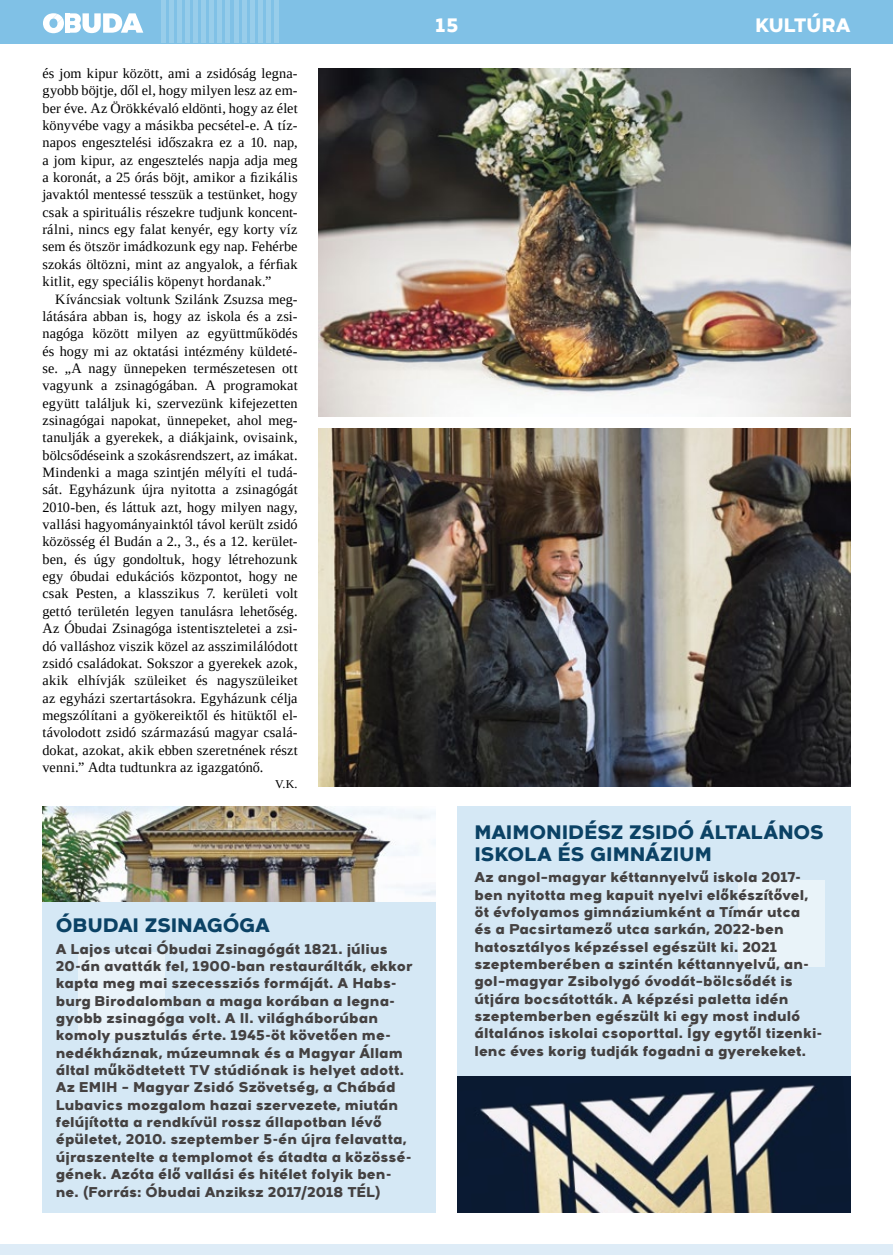
<style>
.page{position:relative;width:893px;height:1255px;background:#fff}
.page>*{position:absolute;margin:0;border:0;box-sizing:border-box;transform-origin:0 0}
.t1{font:800 19.5px/21.8px "Arkibal Display";letter-spacing:-.01em;color:#0b4265}
.t2{font:800 19.5px "Arkibal Display";letter-spacing:-.015em;color:#fff}
.t3{font:14.25px/17.4px "Liberation Serif";letter-spacing:.01em;color:#000;text-align:justify}
.t4{font:800 14.25px/17.4px "Arkibal";letter-spacing:.005em;color:#444141}
.t5{font:12px "Liberation Serif";color:#000}
</style>
<div class="page">
<div style="left:0;top:0;width:893px;height:43px;background:#80c1e6"></div>
<div style="left:1px;top:1244px;width:892px;height:10px;background:#deecf7"></div>
<svg style="left:43px;top:13px;width:100px;height:20px"></svg>
<div style="left:65px;top:13px;width:5px;height:20px;background:#fff"></div>
<hr style="left:161px;top:0;width:4px;height:43px;background:#98cdea">
<div style="left:169px;top:0;width:5px;height:43px;background:#98cdea"></div>
<div style="left:177px;top:0;width:5px;height:43px;background:#98cdea"></div>
<div style="left:185px;top:0;width:5px;height:43px;background:#98cdea"></div>
<hr style="left:194px;top:0;width:4px;height:43px;background:#98cdea">
<hr style="left:202px;top:0;width:4px;height:43px;background:#98cdea">
<hr style="left:210px;top:0;width:4px;height:43px;background:#98cdea">
<hr style="left:218px;top:0;width:4px;height:43px;background:#98cdea">
<hr style="left:226px;top:0;width:4px;height:43px;background:#98cdea">
<hr style="left:234px;top:0;width:4px;height:43px;background:#98cdea">
<hr style="left:242px;top:0;width:4px;height:43px;background:#98cdea">
<hr style="left:250px;top:0;width:4px;height:43px;background:#98cdea">
<hr style="left:258px;top:0;width:4px;height:43px;background:#98cdea">
<hr style="left:266px;top:0;width:4px;height:43px;background:#98cdea">
<div style="left:274px;top:0;width:5px;height:43px;background:#98cdea"></div>
<img style="left:319px;top:68px;width:531px;height:349px">
<img style="left:319px;top:428px;width:531px;height:358px">
<div style="left:43px;top:806px;width:393px;height:406px;background:#d5e8f5"></div>
<div style="left:78px;top:952px;width:86px;height:86px;background:#e9f3f9"></div>
<div style="left:457px;top:806px;width:393px;height:405px;background:#d5e8f5"></div>
<div style="left:738px;top:880px;width:86px;height:86px;background:#e9f3f9"></div>
<img style="left:43px;top:806px;width:393px;height:95px">
<img style="left:457px;top:1076px;width:393px;height:136px">
<p class="t3" style="left:42px;top:64px;width:257px">és jom kipur között, ami a zsidóság legna&shy;gyobb böjtje, dől el, hogy milyen lesz az em&shy;ber éve. Az Örökkévaló eldönti, hogy az élet könyvébe vagy a másikba pecsétel-e. A tíz&shy;napos engesztelési időszakra ez a 10. nap, a jom kipur, az engesztelés napja adja meg a koronát, a 25 órás böjt, amikor a fizikális javaktól mentessé tesszük a testünket, hogy csak a spirituális részekre tudjunk koncent&shy;rálni, nincs egy falat kenyér, egy korty víz sem és ötször imádkozunk egy nap. Fehérbe szokás öltözni, mint az angyalok, a férfiak kitlit, egy speciális köpenyt hordanak.”</p>
<p class="t3" style="left:42px;top:290px;width:257px;text-indent:13px">Kíváncsiak voltunk Szilánk Zsuzsa meg&shy;látására abban is, hogy az iskola és a zsi&shy;nagóga között milyen az együttműködés és hogy mi az oktatási intézmény küldeté&shy;se. „A nagy ünnepeken természetesen ott vagyunk a zsinagógában. A programokat együtt találjuk ki, szervezünk kifejezetten zsinagógai napokat, ünnepeket, ahol meg&shy;tanulják a gyerekek, a diákjaink, ovisaink, bölcsődéseink a szokásrendszert, az imákat.<br>Mindenki a maga szintjén mélyíti el tudá&shy;sát. Egyházunk újra nyitotta a zsinagógát 2010-ben, és láttuk azt, hogy milyen nagy, vallási hagyományainktól távol került zsidó közösség él Budán a 2., 3., és a 12. kerület&shy;ben, és úgy gondoltuk, hogy létrehozunk egy óbudai edukációs központot, hogy ne csak Pesten, a klasszikus 7. kerületi volt gettó területén legyen tanulásra lehetőség.<br>Az Óbudai Zsinagóga istentiszteletei a zsi&shy;dó valláshoz viszik közel az asszimilálódott zsidó családokat. Sokszor a gyerekek azok, akik elhívják szüleiket és nagyszüleiket az egyházi szertartásokra. Egyházunk célja megszólítani a gyökereiktől és hitüktől el&shy;távolodott zsidó származású magyar csalá&shy;dokat, azokat, akik ebben szeretnének részt venni.” Adta tudtunkra az igazgatónő.</p>
<p class="t5" style="left:275px;top:776px;width:24px">V.K.</p>
<h1 class="t1" style="left:56px;top:913px;width:216px">ÓBUDAI ZSINAGÓGA</h1>
<p class="t4" style="left:56px;top:939px;width:358px">A Lajos utcai Óbudai Zsinagógát 1821. július 20-án avatták fel, 1900-ban restaurálták, ekkor kapta meg mai szecessziós formáját. A Habs&shy;burg Birodalomban a maga korában a legna&shy;gyobb zsinagóga volt. A II. világháborúban komoly pusztulás érte. 1945-öt követően me&shy;nedékháznak, múzeumnak és a Magyar Állam által működtetett TV stúdiónak is helyet adott.<br>Az EMIH – Magyar Zsidó Szövetség, a Chábád Lubavics mozgalom hazai szervezete, miután felújította a rendkívül rossz állapotban lévő épületet, 2010. szeptember 5-én újra felavatta, újraszentelte a templomot és átadta a közössé&shy;gének. Azóta élő vallási és hitélet folyik ben&shy;ne. (Forrás: Óbudai Anziksz 2017/2018 TÉL)</p>
<h1 class="t2" style="left:436px;top:10px;width:24px">15</h1>
<h1 class="t2" style="left:755px;top:10px;width:97px">KULTÚRA</h1>
<h1 class="t1" style="left:474px;top:820px;width:351px">MAIMONIDÉSZ ZSIDÓ ÁLTALÁNOS<br>ISKOLA ÉS GIMNÁZIUM</h1>
<p class="t4" style="left:474px;top:868px;width:349px">Az angol–magyar kéttannyelvű iskola 2017- ben nyitotta meg kapuit nyelvi előkészítővel, öt évfolyamos gimnáziumként a Tímár utca<br>és a Pacsirtamező utca sarkán, 2022-ben hatosztályos képzéssel egészült ki. 2021 szeptemberében a szintén kéttannyelvű, an&shy;gol–magyar Zsibolygó óvodát–bölcsődét is útjára bocsátották. A képzési paletta idén szeptemberben egészült ki egy most induló általános iskolai csoporttal. Így egytől tizenki&shy;lenc éves korig tudják fogadni a gyerekeket.</p>
</div>
